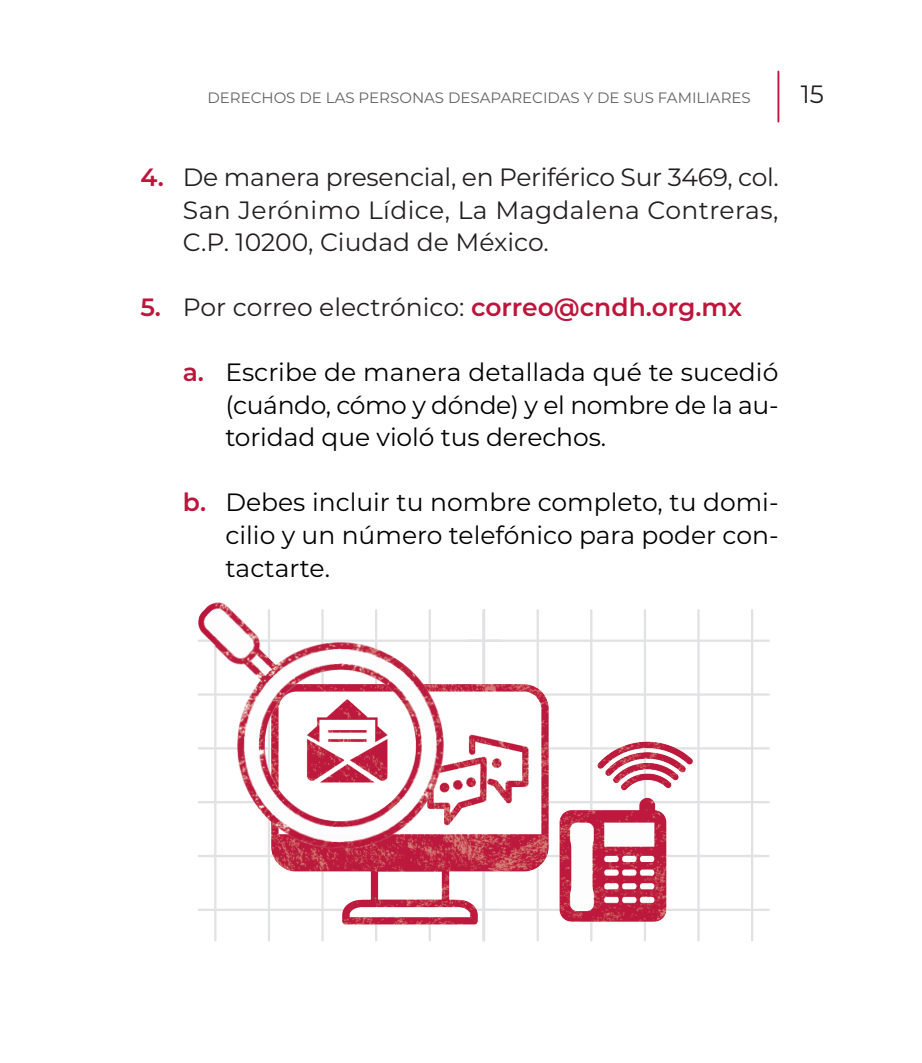
<style>
.page{position:relative;width:922px;height:1063px;background:#fff}
.page>*{position:absolute;margin:0;border:0;box-sizing:border-box;transform-origin:0 0}
.texto_gral_con_VIÑETA_alfa{font:25px/32.5px "Montserrat";letter-spacing:-.005em;color:#000;text-align:justify}
.texto_gral_con_viñetas_NÚM{font:25px/32.5px "Montserrat";color:#231f20;text-align:justify}
.t1{font:15px "Montserrat";color:#636366}
.s1{font-weight:600;color:#bd163c}
</style>
<div class="page">
<hr style="left:777px;top:71px;width:2px;height:51px;background:#bd163c">
<hr style="left:483px;top:608px;width:2px;height:333px;background:#e1e2e4">
<hr style="left:536px;top:608px;width:2px;height:333px;background:#e1e2e4">
<hr style="left:590px;top:608px;width:2px;height:333px;background:#e1e2e4">
<hr style="left:643px;top:608px;width:3px;height:333px;background:#e1e2e4">
<hr style="left:697px;top:608px;width:2px;height:333px;background:#e1e2e4">
<hr style="left:750px;top:608px;width:3px;height:333px;background:#e1e2e4">
<hr style="left:466px;top:639px;width:303px;height:2px;background:#e1e2e4">
<hr style="left:466px;top:693px;width:303px;height:2px;background:#e1e2e4">
<hr style="left:466px;top:747px;width:303px;height:2px;background:#e1e2e4">
<hr style="left:466px;top:800px;width:303px;height:3px;background:#e1e2e4">
<hr style="left:466px;top:854px;width:303px;height:2px;background:#e1e2e4">
<hr style="left:466px;top:908px;width:303px;height:2px;background:#e1e2e4">
<hr style="left:214px;top:608px;width:2px;height:333px;background:#e1e2e4">
<hr style="left:482px;top:608px;width:2px;height:333px;background:#e1e2e4">
<hr style="left:198px;top:908px;width:303px;height:2px;background:#e1e2e4">
<img style="left:258px;top:656px;width:447px;height:286px">
<img style="left:198px;top:602px;width:275px;height:290px">
<p class="t1" style="left:207px;top:88px;width:544px">DERECHOS DE LAS PERSONAS DESAPARECIDAS Y DE SUS FAMILIARES</p>
<p class="texto_gral_con_viñetas_NÚM" style="left:800px;top:77px;width:25px">15</p>
<p class="texto_gral_con_viñetas_NÚM" style="left:183px;top:160px;width:597px;text-indent:-43px"><span class="s1">4.</span> De manera presencial, en Periférico Sur 3469, col.<br>San Jerónimo Lídice, La Magdalena Contreras, C.P. 10200, Ciudad de México.</p>
<p class="texto_gral_con_viñetas_NÚM" style="left:140px;top:290px;width:603px"><span class="s1">5.</span> Por correo electrónico: <span class="s1">correo@cndh.org.mx</span></p>
<p class="texto_gral_con_VIÑETA_alfa" style="left:225px;top:355px;width:554px;text-indent:-43px"><span class="s1">a.</span> Escribe de manera detallada qué te sucedió (cuándo, cómo y dónde) y el nombre de la au&shy;toridad que violó tus derechos.</p>
<p class="texto_gral_con_VIÑETA_alfa" style="left:225px;top:485px;width:554px;text-indent:-43px"><span class="s1">b.</span> Debes incluir tu nombre completo, tu domi&shy;cilio y un número telefónico para poder con&shy;tactarte.</p>
</div>
